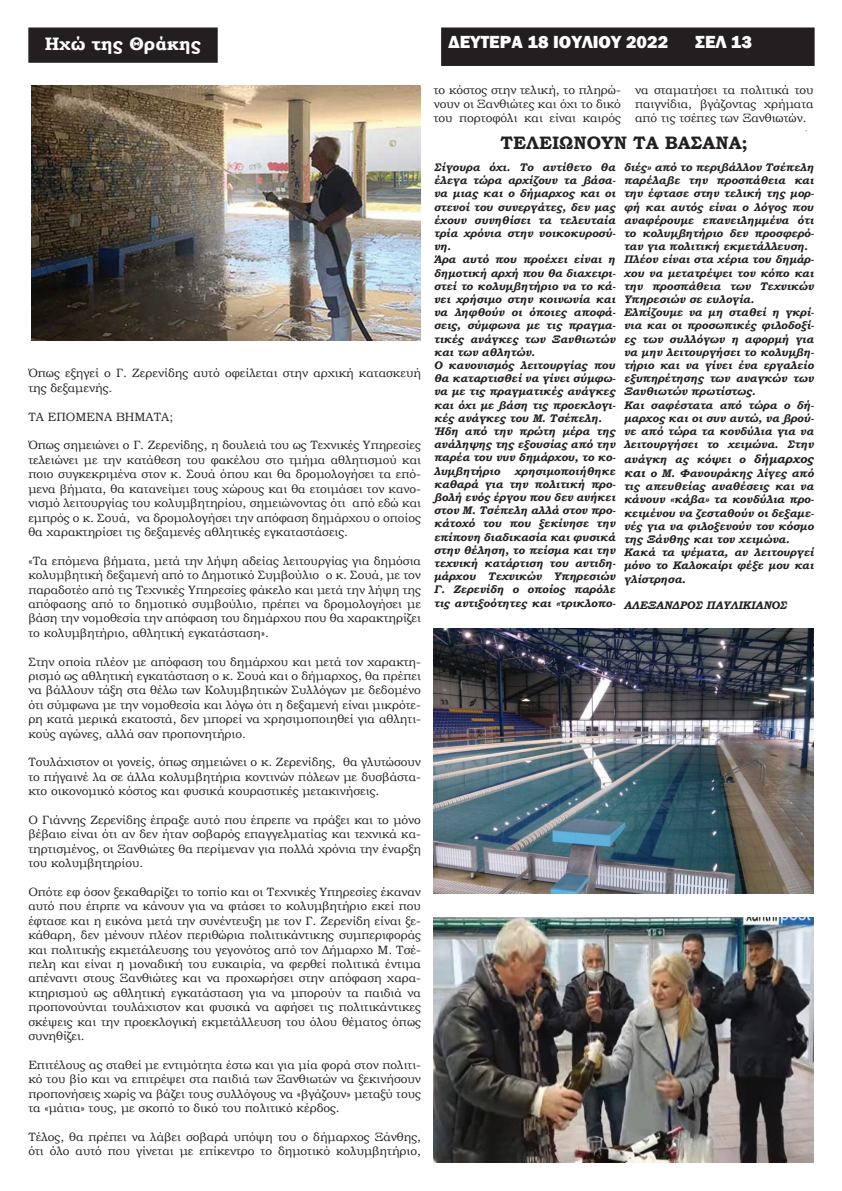
<style>
.page{position:relative;width:842px;height:1191px;background:#fff}
.page>*{position:absolute;margin:0;border:0;box-sizing:border-box;transform-origin:0 0}
.t1{font:800 18px "Franklin Gothic";color:#fff}
.t2{font:700 18px "Bookman Old Style";color:#231f20}
.t3{font:700 18px "Bookman Old Style";color:#fff}
.t4{font:12px/14.4px "Bookman Old Style";color:#231f20;text-align:justify}
.t5{font:italic 700 11px/13.2px "Bookman Old Style";color:#231f20}
.s1{font-size:12px}
</style>
<div class="page">
<div style="left:443px;top:29px;width:370px;height:35px;background:#231f20"></div>
<div style="left:441px;top:27px;width:374px;height:39px;border:3px solid #231f20"></div>
<div style="left:30px;top:29px;width:186px;height:32px;background:#231f20"></div>
<div style="left:28px;top:27px;width:190px;height:36px;border:3px solid #231f20"></div>
<img style="left:31px;top:85px;width:390px;height:255px">
<img style="left:434px;top:917px;width:380px;height:245px">
<img style="left:434px;top:628px;width:380px;height:265px">
<h1 class="t3" style="left:45px;top:31px;width:158px">Ηχώ της Θράκης</h1>
<h1 class="t1" style="left:449px;top:30px;width:221px">ΔΕΥΤΕΡΑ 18 ΙΟΥΛΙΟΥ 2022</h1>
<h1 class="t1" style="left:695px;top:30px;width:58px">ΣΕΛ 13</h1>
<p class="t4" style="left:28px;top:366px;width:394px">Όπως εξηγεί ο Γ. Ζερενίδης αυτό οφείλεται στην αρχική κατασκευή της δεξαμενής.</p>
<p class="t4" style="left:28px;top:409px;width:146px">ΤΑ ΕΠΟΜΕΝΑ ΒΗΜΑΤΑ;</p>
<p class="t4" style="left:28px;top:438px;width:394px">Όπως σημειώνει ο Γ. Ζερενίδης, η δουλειά του ως Τεχνικές Υπηρεσίες τελειώνει με την κατάθεση του φακέλου στο τμήμα αθλητισμού και ποιο συγκεκριμένα στον κ. Σουά όπου και θα δρομολογήσει τα επό&shy;μενα βήματα, θα κατανείμει τους χώρους και θα ετοιμάσει τον κανο&shy;νισμό λειτουργίας του κολυμβητηρίου, σημειώνοντας ότι από εδώ και εμπρός ο κ. Σουά, να δρομολογήσει την απόφαση δημάρχου ο οποίος θα χαρακτηρίσει τις δεξαμενές αθλητικές εγκαταστάσεις.</p>
<p class="t4" style="left:28px;top:553px;width:394px">«Τα επόμενα βήματα, μετά την λήψη αδείας λειτουργίας για δημόσια κολυμβητική δεξαμενή από το Δημοτικό Συμβούλιο ο κ. Σουά, με τον παραδοτέο από τις Τεχνικές Υπηρεσίες φάκελο και μετά την λήψη της απόφασης από το δημοτικό συμβούλιο, πρέπει να δρομολογήσει με βάση την νομοθεσία την απόφαση του δημάρχου που θα χαρακτηρίζει το κολυμβητήριο, αθλητική εγκατάσταση».</p>
<p class="t4" style="left:28px;top:654px;width:394px">Στην οποία πλέον με απόφαση του δημάρχου και μετά τον χαρακτη&shy;ρισμό ως αθλητική εγκατάσταση ο κ. Σουά και ο δήμαρχος, θα πρέπει να βάλλουν τάξη στα θέλω των Κολυμβητικών Συλλόγων με δεδομένο ότι σύμφωνα με την νομοθεσία και λόγω ότι η δεξαμενή είναι μικρότε&shy;ρη κατά μερικά εκατοστά, δεν μπορεί να χρησιμοποιηθεί για αθλητι&shy;κούς αγώνες, αλλά σαν προπονητήριο.</p>
<p class="t4" style="left:28px;top:755px;width:394px">Τουλάχιστον οι γονείς, όπως σημειώνει ο κ. Ζερενίδης, θα γλυτώσουν το πήγαινέ λα σε άλλα κολυμβητήρια κοντινών πόλεων με δυσβάστα&shy;κτο οικονομικό κόστος και φυσικά κουραστικές μετακινήσεις.</p>
<p class="t4" style="left:28px;top:812px;width:394px">Ο Γιάννης Ζερενίδης έπραξε αυτό που έπρεπε να πράξει και το μόνο βέβαιο είναι ότι αν δεν ήταν σοβαρός επαγγελματίας και τεχνικά κα&shy;τηρτισμένος, οι Ξανθιώτες θα περίμεναν για πολλά χρόνια την έναρξη του κολυμβητηρίου.</p>
<p class="t4" style="left:28px;top:884px;width:394px">Οπότε εφ όσον ξεκαθαρίζει το τοπίο και οι Τεχνικές Υπηρεσίες έκαναν αυτό που έπρπε να κάνουν για να φτάσει το κολυμβητήριο εκεί που έφτασε και η εικόνα μετά την συνέντευξη με τον Γ. Ζερενίδη είναι ξε&shy;κάθαρη, δεν μένουν πλέον περιθώρια πολιτικάντικης συμπεριφοράς και πολιτικής εκμετάλευσης του γεγονότος από τον Δήμαρχο Μ. Τσέ&shy;πελη και είναι η μοναδική του ευκαιρία, να φερθεί πολιτικά έντιμα απέναντι στους Ξανθιώτες και να προχωρήσει στην απόφαση χαρα&shy;κτηρισμού ως αθλητική εγκατάσταση για να μπορούν τα παιδιά να προπονούνται τουλάχιστον και φυσικά να αφήσει τις πολιτικάντικες σκέψεις και την προεκλογική εκμετάλλευση του όλου θέματος όπως συνηθίζει.</p>
<p class="t4" style="left:28px;top:1057px;width:394px">Επιτέλους ας σταθεί με εντιμότητα έστω και για μία φορά στον πολιτι&shy;κό του βίο και να επιτρέψει στα παιδιά των Ξανθιωτών να ξεκινήσουν προπονήσεις χωρίς να βάζει τους συλλόγους να «βγάζουν» μεταξύ τους τα «μάτια» τους, με σκοπό το δικό του πολιτικό κέρδος.</p>
<p class="t4" style="left:28px;top:1129px;width:394px">Τέλος, θα πρέπει να λάβει σοβαρά υπόψη του ο δήμαρχος Ξάνθης, ότι όλο αυτό που γίνεται με επίκεντρο το δημοτικό κολυμβητήριο,</p>
<p class="t4" style="left:434px;top:82px;width:189px">το κόστος στην τελική, το πληρώ&shy;νουν οι Ξανθιώτες και όχι το δικό του πορτοφόλι και είναι καιρός</p>
<p class="t4" style="left:635px;top:82px;width:180px">να σταματήσει τα πολιτικά του παιγνίδια, βγάζοντας χρήματα από τις τσέπες των Ξανθιωτών.</p>
<h1 class="t2" style="left:501px;top:130px;width:249px">ΤΕΛΕΙΩΝΟΥΝ ΤΑ ΒΑΣΑΝΑ;</h1>
<p class="t5" style="left:434px;top:160px;width:183px">Σίγουρα όχι. Το αντίθετο θα έλεγα τώρα αρχίζουν τα βάσα&shy;να μιας και ο δήμαρχος και οι στενοί του συνεργάτες, δεν μας έχουν συνηθίσει τα τελευταία τρία χρόνια στην νοικοκυροσύ&shy;νη.<br>Άρα αυτό που προέχει είναι η δημοτική αρχή που θα διαχειρι&shy;στεί το κολυμβητήριο να το κά&shy;νει χρήσιμο στην κοινωνία και να ληφθούν οι όποιες αποφά&shy;σεις, σύμφωνα με τις πραγμα&shy;τικές ανάγκες των Ξανθιωτών και των αθλητών.<br>Ο κανονισμός λειτουργίας που θα καταρτισθεί να γίνει σύμφω&shy;να με τις πραγματικές ανάγκες και όχι με βάση τις προεκλογι&shy;κές ανάγκες του Μ. Τσέπελη.<br>Ήδη από την πρώτη μέρα της ανάληψης της εξουσίας από την παρέα του νυν δημάρχου, το κο&shy;λυμβητήριο</p>
<p class="t5" style="left:624px;top:160px;width:192px">διές» από το περιβάλλον Τσέπελη παρέλαβε την προσπάθεια και την έφτασε στην τελική της μορ&shy;φή και αυτός είναι ο λόγος που αναφέρουμε επανειλημμένα ότι το κολυμβητήριο δεν προσφερό&shy;ταν για πολιτική εκμετάλλευση.<br>Πλέον είναι στα χέρια του δημάρ&shy;χου να μετατρέψει τον κόπο και την προσπάθεια των Τεχνικών<br>Υπηρεσιών σε ευλογία.<br>Ελπίζουμε να μη σταθεί η γκρί&shy;νια και οι προσωπικές φιλοδοξί&shy;ες των συλλόγων η αφορμή για να μην λειτουργήσει το κολυμβη&shy;τήριο και να γίνει ένα εργαλείο εξυπηρέτησης των αναγκών των<br>Ξανθιωτών πρωτίστως.<br>Και σαφέστατα από τώρα ο δή&shy;μαρχος και οι συν αυτώ, να βρού&shy;νε από τώρα τα κονδύλια για να λειτουργήσει το χειμώνα. Στην</p>
<p class="t5" style="left:624px;top:451px;width:191px;line-height:14.4px">ανάγκη ας κόψει ο <span class="s1">δήμαρχος και</span> ο Μ. Φανουράκης λίγες από</p>
<p class="t5" style="left:624px;top:480px;width:192px">τις απευθείας αναθέσεις και να κάνουν «κάβα» τα κονδύλια προ&shy;κειμένου να ζεσταθούν οι δεξαμε&shy;νές για να φιλοξενούν τον κόσμο της Ξάνθης και τον χειμώνα.<br>Κακά τα ψέματα, αν λειτουργεί μόνο το Καλοκαίρι φέξε μου και γλίστρησα.</p>
<p class="t5" style="left:624px;top:598px;width:165px">ΑΛΕΞΑΝΔΡΟΣ ΠΑΥΛΙΚΙΑΝΟΣ</p>
<p class="t5" style="left:434px;top:464px;width:183px;text-align:justify;text-indent:81px">χρησιμοποιήθηκε καθαρά για την πολιτική προ&shy;βολή ενός έργου που δεν ανήκει στον Μ. Τσέπελη αλλά στον προ&shy;κάτοχό του που ξεκίνησε την επίπονη διαδικασία και φυσικά στην θέληση, το πείσμα και την τεχνική κατάρτιση του αντιδη&shy;μάρχου Τεχνικών Υπηρεσιών Γ. Ζερενίδη ο οποίος παρόλε τις αντιξοότητες και «τρικλοπο-</p>
</div>
